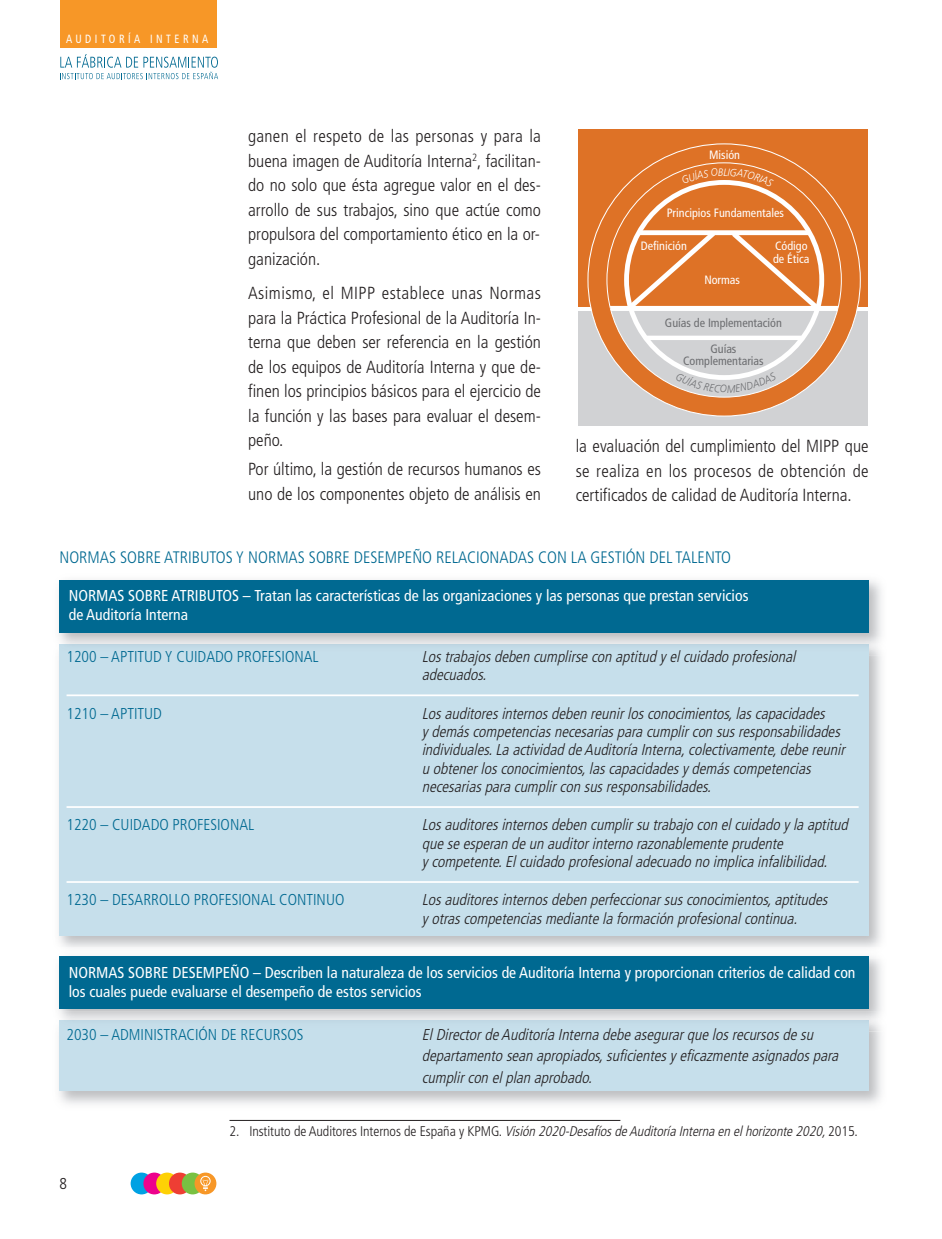
<style>
.page{position:relative;width:942px;height:1239px;background:#fff}
.page>*{position:absolute;margin:0;border:0;box-sizing:border-box;transform-origin:0 0}
.t1{font:300 condensed 17.5px/24.5px "Frutiger";color:#231f20;text-align:justify}
.t2{font:300 condensed 16.62px "Frutiger";color:#006991}
.t3{font:italic 300 condensed 15.75px/18.4px "Frutiger";color:#231f20}
.t4{font:condensed 15.75px/19.2px "Frutiger";color:#fff}
.t5{font:300 condensed 15.75px "Frutiger";color:#006991}
.t6{font:300 condensed 15.75px "Frutiger";color:#231f20}
.t7{font:italic 300 condensed 14px "Frutiger";color:#231f20}
.t8{font:condensed 12.08px/12.1px "Frutiger";color:#fff}
.t9{font:condensed 12.08px/25.9px "Frutiger";color:#6c6d70;text-align:center}
.t10{font:condensed 11.9px "Frutiger";letter-spacing:.33em;color:#fff;scale:.9 1}
.s1{font-style:normal}
</style>
<div class="page">
<svg style="left:60px;top:54px;width:158px;height:25px"></svg>
<div style="left:60px;top:0;width:156px;height:47px;background:#f79727"></div>
<div style="left:131px;top:1173px;width:21px;height:21px;background:#00a1e3;border-radius:50%"></div>
<div style="left:143px;top:1173px;width:22px;height:21px;background:#ed028c;border-radius:50%"></div>
<div style="left:156px;top:1173px;width:22px;height:21px;background:#fed105;border-radius:50%"></div>
<div style="left:169px;top:1173px;width:22px;height:21px;background:#ee3e34;border-radius:50%"></div>
<div style="left:182px;top:1173px;width:22px;height:21px;background:#79c142;border-radius:50%"></div>
<div style="left:194px;top:1173px;width:22px;height:21px;background:#f79727;border-radius:50%"></div>
<svg style="left:200px;top:1176px;width:11px;height:15px"></svg>
<hr style="left:229px;top:1120px;width:391px;height:1px;background:#231f20">
<img style="left:59px;top:580px;width:822px;height:367px">
<div style="left:60px;top:644px;width:808px;height:292px;background:#c6dfeb"></div>
<img style="left:59px;top:636px;width:822px;height:20px">
<img style="left:60px;top:644px;width:808px;height:12px">
<div style="left:60px;top:580px;width:808px;height:53px;background:#006991"></div>
<hr style="left:67px;top:694px;width:791px;height:2px;background:#fff">
<hr style="left:67px;top:806px;width:791px;height:2px;background:#fff">
<hr style="left:67px;top:881px;width:791px;height:2px;background:#fff">
<div style="left:60px;top:1020px;width:808px;height:71px;background:#c6dfeb"></div>
<img style="left:59px;top:958px;width:822px;height:54px">
<img style="left:60px;top:1020px;width:808px;height:12px">
<div style="left:60px;top:956px;width:808px;height:53px;background:#006991"></div>
<div style="left:578px;top:129px;width:289px;height:178px;background:#de7226"></div>
<div style="left:578px;top:311px;width:289px;height:114px;background:#d1d2d4"></div>
<div style="left:588px;top:144px;width:272px;height:272px;background:#de7226;border-radius:50%"></div>
<svg style="left:606px;top:162px;width:236px;height:236px"></svg>
<p class="t10" style="left:66px;top:34px;width:160px">AUDITORÍA INTERNA</p>
<p class="t1" style="left:248px;top:125px;width:294px">ganen el respeto de las personas y para la buena imagen de Auditoría Interna<sup>2</sup>, facilitan&shy;do no solo que ésta agregue valor en el des&shy;arrollo de sus trabajos, sino que actúe como propulsora del comportamiento ético en la or&shy;ganización.</p>
<p class="t1" style="left:248px;top:282px;width:294px">Asimismo, el MIPP establece unas Normas para la Práctica Profesional de la Auditoría In&shy;terna que deben ser referencia en la gestión de los equipos de Auditoría Interna y que de&shy;finen los principios básicos para el ejercicio de la función y las bases para evaluar el desem&shy;peño.</p>
<p class="t1" style="left:248px;top:459px;width:294px">Por último, la gestión de recursos humanos es uno de los componentes objeto de análisis en</p>
<p class="t8" style="left:709px;top:149px;width:32px">Misión</p>
<p class="t8" style="left:666px;top:208px;width:119px">Principios Fundamentales</p>
<p class="t8" style="left:640px;top:241px;width:48px">Definición</p>
<p class="t8" style="left:773px;top:241px;width:38px">Código de Ética</p>
<p class="t8" style="left:704px;top:274px;width:37px">Normas</p>
<p class="t9" style="left:665px;top:311px;width:118px">Guías de Implementación<br>Guías</p>
<p class="t9" style="left:683px;top:349px;width:82px">Complementarias</p>
<p class="t1" style="left:575px;top:435px;width:294px">la evaluación del cumplimiento del MIPP que se realiza en los procesos de obtención de certificados de calidad de Auditoría Interna.</p>
<p class="t2" style="left:60px;top:551px;width:673px">NORMAS SOBRE ATRIBUTOS Y NORMAS SOBRE DESEMPEÑO RELACIONADAS CON LA GESTIÓN DEL TALENTO</p>
<p class="t4" style="left:69px;top:587px;width:681px">NORMAS SOBRE ATRIBUTOS – Tratan las características de las organizaciones y las personas que prestan servicios de Auditoría Interna</p>
<p class="t5" style="left:67px;top:650px;width:253px">1200 – APTITUD Y CUIDADO PROFESIONAL</p>
<p class="t3" style="left:422px;top:649px;width:378px">Lostrabajosdeben cumplirse con aptitud y elcuidado profesional adecuados.</p>
<p class="t5" style="left:67px;top:707px;width:97px">1210 – APTITUD</p>
<p class="t3" style="left:422px;top:705px;width:427px">Losauditoresinternosdeben reunirlosconocimientos,lascapacidades<br>y demáscompetenciasnecesariaspara cumplircon susresponsabilidades individuales.La actividad de Auditoría Interna,colectivamente,debe reunir u obtenerlosconocimientos,lascapacidadesy demáscompetencias necesariaspara cumplircon susresponsabilidades.</p>
<p class="t5" style="left:67px;top:819px;width:189px">1220 – CUIDADO PROFESIONAL</p>
<p class="t3" style="left:422px;top:817px;width:431px">Losauditoresinternosdeben cumplirsu trabajo con elcuidado y la aptitud que se esperan de un auditorinterno razonablemente prudente<br>y competente.Elcuidado profesionaladecuado no implica infalibilidad.</p>
<p class="t5" style="left:67px;top:894px;width:279px">1230 – DESARROLLO PROFESIONAL CONTINUO</p>
<p class="t3" style="left:422px;top:892px;width:410px">Losauditoresinternosdeben perfeccionarsusconocimientos,aptitudes y otrascompetenciasmediante la formación profesionalcontinua.</p>
<p class="t4" style="left:69px;top:964px;width:788px">NORMAS SOBRE DESEMPEÑO – Describen la naturaleza de los servicios de Auditoría Interna y proporcionan criterios de calidad con los cuales puede evaluarse el desempeño de estos servicios</p>
<p class="t5" style="left:67px;top:1028px;width:238px">2030 – ADMINISTRACIÓN DE RECURSOS</p>
<p class="t3" style="left:422px;top:1024px;width:421px;line-height:21.7px">ElDirectorde Auditoría Interna debe asegurarque losrecursosde su departamento sean apropiados,suficientesy eficazmente asignadospara cumplircon elplan aprobado.</p>
<p class="t6" style="left:60px;top:1178px;width:9px">8</p>
<p class="t7" style="left:229px;top:1125px;width:630px"><span class="s1">2. Instituto de Auditores Internos de España y KPMG.</span> Visión 2020-Desafíosde Auditoría Interna en elhorizonte 2020,<span class="s1">2015.</span></p>
</div>
